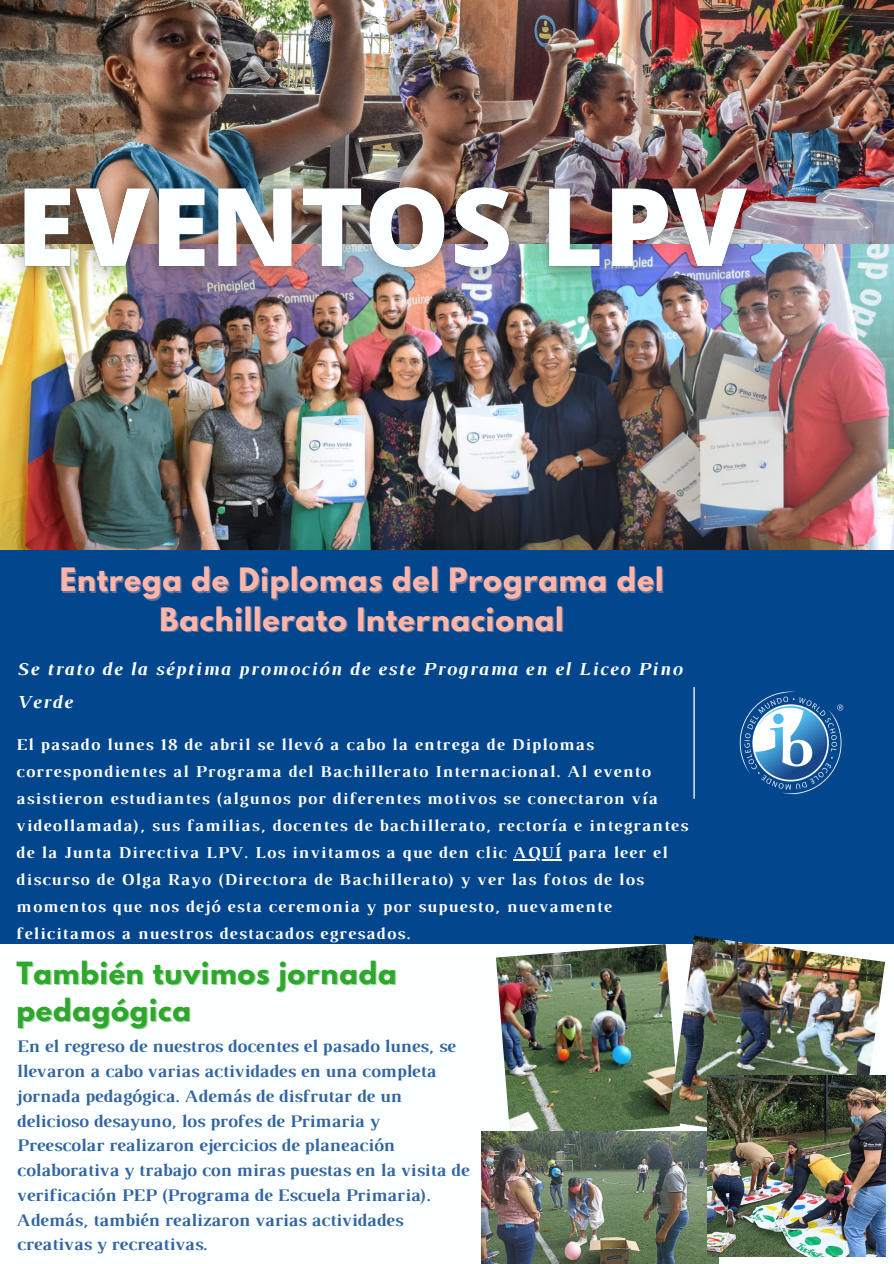
<style>
.page{position:relative;width:894px;height:1264px;background:#fff}
.page>*{position:absolute;margin:0;border:0;box-sizing:border-box;transform-origin:0 0}
.t1{font:700 28.5px/39.5px "League Spartan";letter-spacing:.03em;color:#ffb6a9;text-align:center}
.t2{font:700 27.15px/37.2px "League Spartan";letter-spacing:.03em;color:#2ea72c}
.t3{font:italic 700 18.75px/33.5px "Luthier";letter-spacing:.07em;color:#fcffff}
.t4{font:700 18px/24.8px "Luthier";color:#3265a1}
.t5{font:700 16.95px/27px "Luthier";letter-spacing:.07em;color:#fff}
</style>
<div class="page">
<div style="left:0;top:0;width:893px;height:1263px;background:#02468e"></div>
<img style="left:0;top:0;width:893px;height:550px">
<div style="left:0;top:944px;width:893px;height:319px;background:#fcffff"></div>
<img style="left:693px;top:687px;width:151px;height:112px">
<img style="left:496px;top:944px;width:172px;height:187px">
<img style="left:481px;top:1131px;width:237px;height:132px">
<img style="left:668px;top:935px;width:216px;height:213px">
<img style="left:707px;top:1075px;width:178px;height:181px">
<hr style="left:513px;top:859px;width:48px;height:1px;background:#fff">
<img style="left:0;top:127px;width:773px;height:201px">
<p class="t1" style="left:60px;top:564px;width:605px">Entrega de Diplomas del Programa del<br>Bachillerato Internacional</p>
<p class="t3" style="left:16px;top:653px;width:666px">Se trato de la séptima promoción de este Programa en el Liceo Pino<br>Verde</p>
<p class="t5" style="left:16px;top:732px;width:673px">El pasado lunes 18 de abril se llevó a cabo la entrega de Diplomas correspondientes al Programa del Bachillerato Internacional. Al evento asistieron estudiantes (algunos por diferentes motivos se conectaron vía videollamada), sus familias, docentes de bachillerato, rectoría e integrantes de la Junta Directiva LPV. Los invitamos a que den clic AQUÍ para leer el discurso de Olga Rayo (Directora de Bachillerato) y ver las fotos de los momentos que nos dejó esta ceremonia y por supuesto, nuevamente felicitamos a nuestros destacados egresados.</p>
<p class="t2" style="left:17px;top:957px;width:381px">También tuvimos jornada pedagógica</p>
<p class="t4" style="left:17px;top:1035px;width:453px">En el regreso de nuestros docentes el pasado lunes, se llevaron a cabo varias actividades en una completa jornada pedagógica. Además de disfrutar de un delicioso desayuno, los profes de Primaria y Preescolar realizaron ejercicios de planeación colaborativa y trabajo con miras puestas en la visita de verificación PEP (Programa de Escuela Primaria).<br>Además, también realizaron varias actividades creativas y recreativas.</p>
</div>
